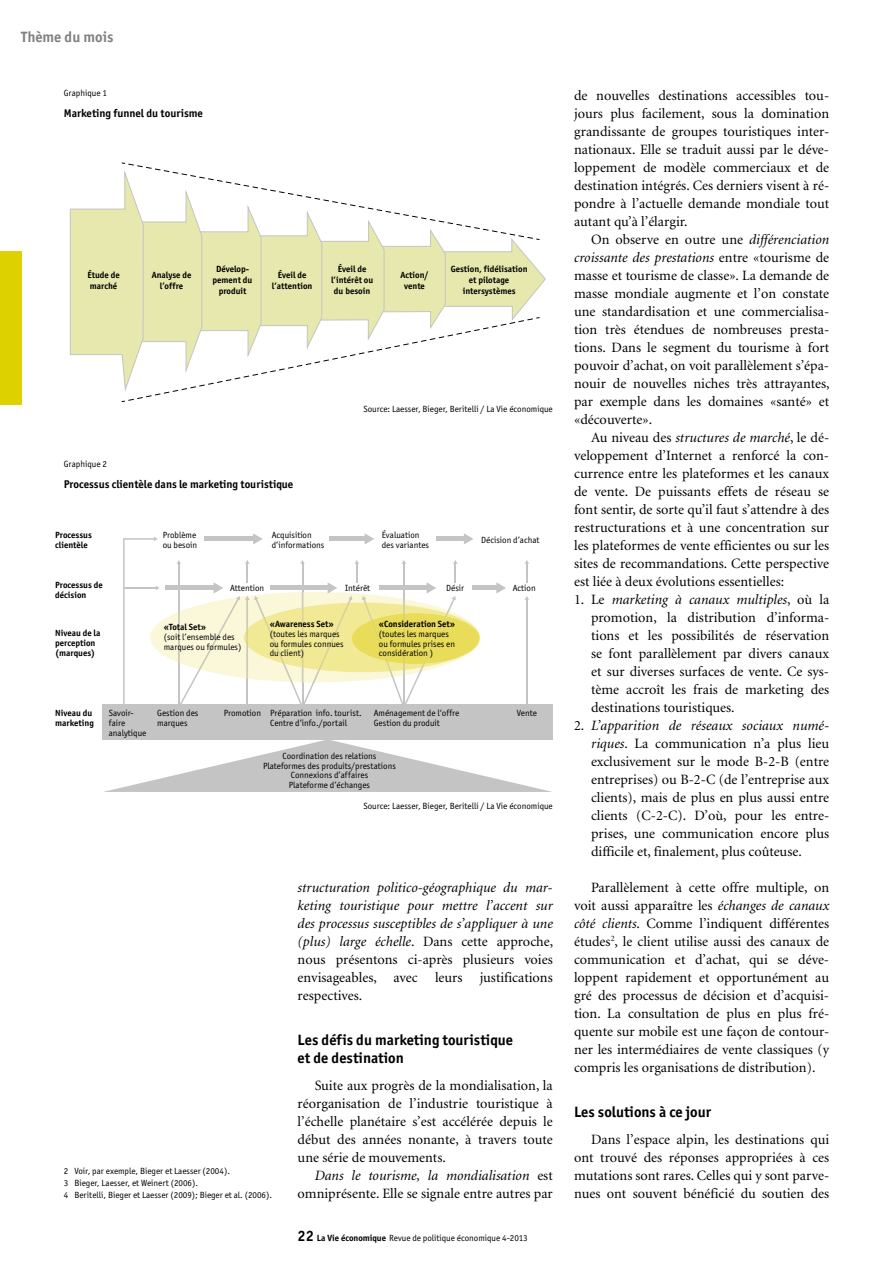
<style>
.page{position:relative;width:893px;height:1263px;background:#fff}
.page>*{position:absolute;margin:0;border:0;box-sizing:border-box;transform-origin:0 0}
.t1{font:700 15px/18px "Officina San ITC";color:#000}
.t2{font:700 15px "Officina San ITC";color:#818181}
.t3{font:14.25px/18px "Minion";color:#000;text-align:justify}
.t4{font:italic 14.25px/18px "Minion";color:#000;text-align:justify}
.t5{font:700 11.25px "Officina San ITC";color:#000}
.t6{font:9px/9.8px "Officina San ITC";color:#000}
.t7{font:700 9px/10.8px "Officina San ITC";color:#000;text-align:center}
.s1{font-style:normal}
.s2{font-style:italic}
.s3{font-weight:700;font-size:15px}
.s4{font-weight:700}
</style>
<div class="page">
<div style="left:0;top:252px;width:21px;height:153px;background:#ddd200"></div>
<svg style="left:70px;top:163px;width:476px;height:239px"></svg>
<div style="left:103px;top:704px;width:450px;height:35px;background:#c4c4c5"></div>
<svg style="left:103px;top:739px;width:450px;height:53px"></svg>
<hr style="left:473px;top:586px;width:25px;height:4px;background:#c4c4c5">
<svg style="left:496px;top:582px;width:10px;height:11px"></svg>
<hr style="left:526px;top:563px;width:2px;height:20px;background:#c4c4c5">
<svg style="left:123px;top:533px;width:358px;height:171px"></svg>
<hr style="left:526px;top:599px;width:2px;height:108px;background:#c4c4c5">
<p class="t2" style="left:21px;top:27px;width:94px">Thème du mois</p>
<p class="t6" style="left:64px;top:88px;width:45px">Graphique 1</p>
<p class="t5" style="left:64px;top:106px;width:141px">Marketing funnel du tourisme</p>
<p class="t7" style="left:87px;top:270px;width:34px;text-align:left">Étude de marché</p>
<p class="t7" style="left:152px;top:270px;width:41px">Analyse de l’offre</p>
<p class="t7" style="left:213px;top:264px;width:41px">Dévelop&shy;pement du produit</p>
<p class="t7" style="left:272px;top:270px;width:42px">Éveil de l’attention</p>
<p class="t7" style="left:331px;top:264px;width:44px">Éveil de l’intérêt ou du besoin</p>
<p class="t7" style="left:401px;top:270px;width:29px">Action/ vente</p>
<p class="t7" style="left:451px;top:264px;width:78px">Gestion, fidélisation et pilotage intersystèmes</p>
<p class="t6" style="left:64px;top:459px;width:45px">Graphique 2</p>
<p class="t5" style="left:64px;top:477px;width:231px">Processus clientèle dans le marketing touristique</p>
<p class="t6" style="left:363px;top:404px;width:191px">Source: Laesser, Bieger, Beritelli / La Vie économique</p>
<p class="t7" style="left:55px;top:530px;width:38px;line-height:9.8px;text-align:left">Processus clientèle</p>
<p class="t7" style="left:55px;top:580px;width:49px;line-height:9.8px;text-align:left">Processus de décision</p>
<p class="t7" style="left:55px;top:628px;width:47px;line-height:9.8px;text-align:left">Niveau de la perception (marques)</p>
<p class="t6" style="left:382px;top:530px;width:49px">Évaluation des variantes</p>
<p class="t6" style="left:163px;top:530px;width:36px">Problème ou besoin</p>
<p class="t6" style="left:481px;top:535px;width:60px">Décision d’achat</p>
<p class="t6" style="left:272px;top:530px;width:54px">Acquisition d’informations</p>
<p class="t6" style="left:230px;top:583px;width:36px">Attention</p>
<p class="t6" style="left:446px;top:583px;width:19px">Désir</p>
<p class="t7" style="left:379px;top:618px;width:78px">«Consideration Set»</p>
<p class="t6" style="left:379px;top:629px;width:78px">(toutes les marques ou formules prises en considération )</p>
<p class="t6" style="left:345px;top:583px;width:26px">Intérêt</p>
<p class="t6" style="left:513px;top:583px;width:25px">Action</p>
<p class="t7" style="left:270px;top:618px;width:65px">«Awareness Set»</p>
<p class="t6" style="left:270px;top:629px;width:75px">(toutes les marques ou formules connues du client)</p>
<p class="t7" style="left:164px;top:621px;width:44px">«Total Set»</p>
<p class="t6" style="left:164px;top:632px;width:79px">(soit l’ensemble des marques ou formules)</p>
<p class="t7" style="left:55px;top:708px;width:40px;line-height:9.8px;text-align:left">Niveau du marketing</p>
<p class="t6" style="left:157px;top:708px;width:43px">Gestion des marques</p>
<p class="t6" style="left:270px;top:708px;width:93px">Préparation info. tourist.<br>Centre d’info./portail</p>
<p class="t6" style="left:263px;top:751px;width:134px;text-align:center">Coordination des relations<br>Plateformes des produits/prestations<br>Connexions d’affaires<br>Plateforme d’échanges</p>
<p class="t6" style="left:374px;top:708px;width:87px">Aménagement de l‘offre<br>Gestion du produit</p>
<p class="t6" style="left:109px;top:708px;width:26px">Savoir-</p>
<p class="t6" style="left:224px;top:708px;width:39px">Promotion</p>
<p class="t6" style="left:109px;top:718px;width:39px">faire analytique</p>
<p class="t6" style="left:517px;top:708px;width:22px">Vente</p>
<p class="t6" style="left:363px;top:801px;width:191px">Source: Laesser, Bieger, Beritelli / La Vie économique</p>
<p class="t6" style="left:64px;top:1164px;width:210px;line-height:12px">2 Voir, par exemple, Bieger et Laesser (2004).<br>3 Bieger, Laesser, et Weinert (2006).<br>4 Beritelli, Bieger et Laesser (2009); Bieger et al. (2006).</p>
<p class="t4" style="left:298px;top:878px;width:257px">structuration politico-géographique du mar&shy;keting touristique pour mettre l’accent sur des processus susceptibles de s’appliquer à une (plus) large échelle<span class="s1">. Dans cette approche, nous présentons ci-après plusieurs voies envisageables, avec leurs justifications respectives.</span></p>
<p class="t1" style="left:298px;top:1030px;width:217px">Les défis du marketing touristique et de destination</p>
<p class="t3" style="left:298px;top:1076px;width:257px;text-indent:17px">Suite aux progrès de la mondialisation, la réorganisation de l’industrie touristique à l’échelle planétaire s’est accélérée depuis le début des années nonante, à travers toute une série de mouvements.</p>
<p class="t3" style="left:298px;top:1166px;width:257px;text-align:right"><span class="s2">Dans le tourisme, la mondialisation</span> est omniprésente. Elle se signale entre autres par</p>
<p class="t6" style="left:298px;top:1233px;width:231px"><span class="s3">22</span> <span class="s4">La Vie économique</span> Revue de politique économique 4-2013</p>
<p class="t3" style="left:574px;top:86px;width:257px">de nouvelles destinations accessibles tou&shy;jours plus facilement, sous la domination grandissante de groupes touristiques inter&shy;nationaux. Elle se traduit aussi par le déve&shy;loppement de modèle commerciaux et de destination intégrés. Ces derniers visent à ré&shy;pondre à l’actuelle demande mondiale tout autant qu’à l’élargir.</p>
<p class="t3" style="left:574px;top:230px;width:257px;text-indent:17px">On observe en outre une <span class="s2">différenciation croissante des prestations</span> entre «tourisme de masse et tourisme de classe». La demande de masse mondiale augmente et l’on constate une standardisation et une commercialisa&shy;tion très étendues de nombreuses presta&shy;tions. Dans le segment du tourisme à fort pouvoir d’achat, on voit parallèlement s’épa&shy;nouir de nouvelles niches très attrayantes, par exemple dans les domaines «santé» et «découverte».</p>
<p class="t3" style="left:574px;top:428px;width:257px;text-indent:17px">Au niveau des <span class="s2">structures de marché</span>, le dé&shy;veloppement d’Internet a renforcé la con&shy;currence entre les plateformes et les canaux de vente. De puissants effets de réseau se font sentir, de sorte qu’il faut s’attendre à des restructurations et à une concentration sur les plateformes de vente efficientes ou sur les sites de recommandations. Cette perspective est liée à deux évolutions essentielles:</p>
<p class="t3" style="left:591px;top:590px;width:240px;text-indent:-17px">1. Le <span class="s2">marketing à canaux multiples</span>, où la promotion, la distribution d’informa&shy;tions et les possibilités de réservation se font parallèlement par divers canaux et sur diverses surfaces de vente. Ce sys&shy;tème accroît les frais de marketing des destinations touristiques.</p>
<p class="t3" style="left:591px;top:716px;width:240px;text-indent:-17px">2. <span class="s2">L’apparition de réseaux sociaux numé&shy;riques</span>. La communication n’a plus lieu exclusivement sur le mode B-2-B (entre entreprises) ou B-2-C (de l’entreprise aux clients), mais de plus en plus aussi entre clients (C-2-C). D’où, pour les entre&shy;prises, une communication encore plus difficile et, finalement, plus coûteuse.</p>
<p class="t3" style="left:574px;top:878px;width:257px;text-indent:17px">Parallèlement à cette offre multiple, on voit aussi apparaître les <span class="s2">échanges de canaux côté clients</span>. Comme l’indiquent différentes études<sup>2</sup>, le client utilise aussi des canaux de communication et d’achat, qui se déve&shy;loppent rapidement et opportunément au gré des processus de décision et d’acquisi&shy;tion. La consultation de plus en plus fré&shy;quente sur mobile est une façon de contour&shy;ner les intermédiaires de vente classiques (y compris les organisations de distribution).</p>
<p class="t1" style="left:574px;top:1102px;width:139px">Les solutions à ce jour</p>
<p class="t3" style="left:574px;top:1130px;width:257px;text-indent:17px">Dans l’espace alpin, les destinations qui ont trouvé des réponses appropriées à ces mutations sont rares. Celles qui y sont parve&shy;nues ont souvent bénéficié du soutien des</p>
</div>
